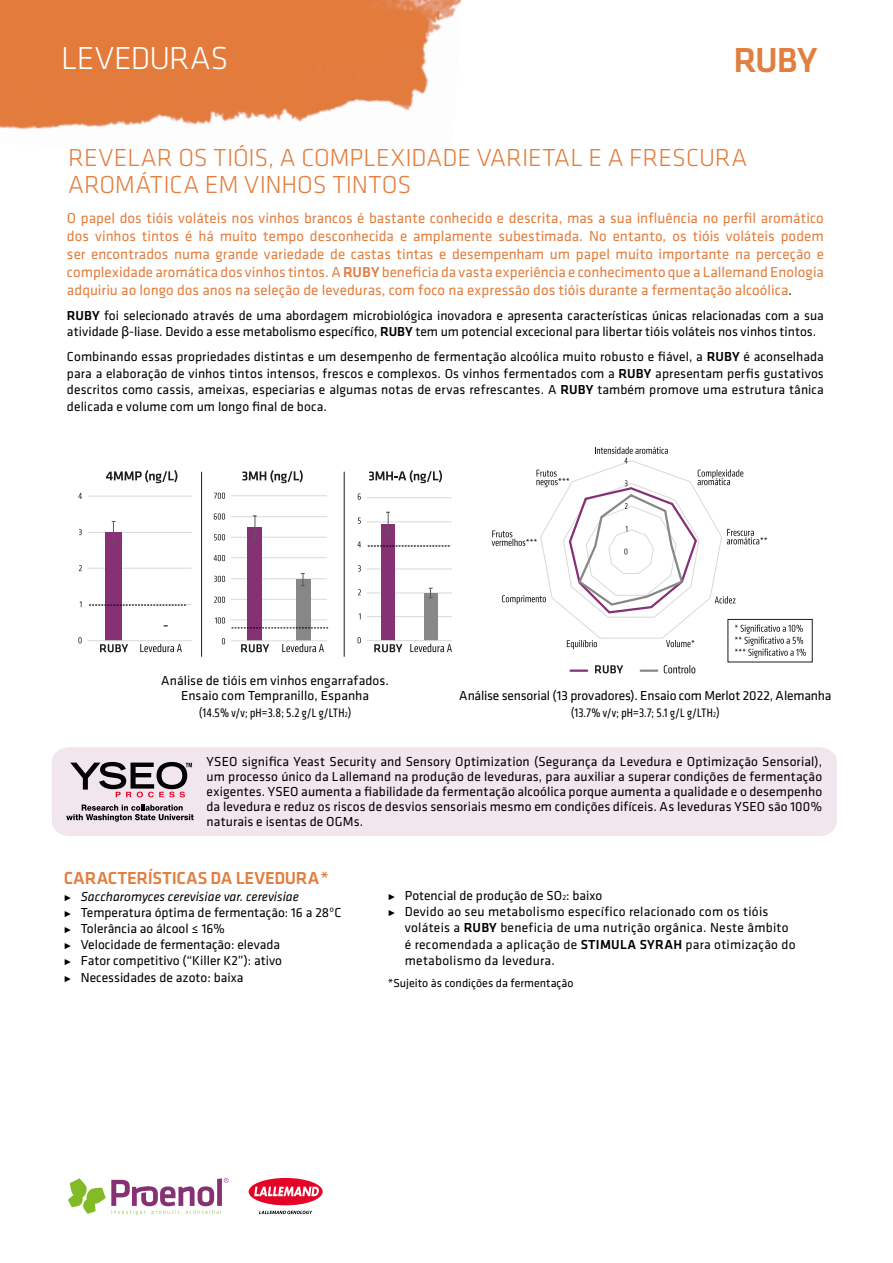
<style>
.page{position:relative;width:893px;height:1263px;background:#fff}
.page>*{position:absolute;margin:0;border:0;box-sizing:border-box;transform-origin:0 0}
.t1{font:500 36px "Klavika";color:#e27e3e}
.t2{font:300 33px "Klavika";letter-spacing:-.01em;color:#fff}
.t3{font:300 25.5px/27px "Klavika";color:#e27e3e}
.t4{font:500 18px "Klavika";letter-spacing:-.01em;color:#e27e3e}
.t5{font:15px/18px "Klavika";letter-spacing:.005em;color:#e27e3e;text-align:justify}
.t6{font:13.5px/16.2px "Klavika";color:#000}
.t7{font:13.5px "Klavika";letter-spacing:.02em;color:#000}
.t8{font:condensed 12.75px "Klavika";letter-spacing:.01em;color:#000}
.t9{font:12px "Klavika";color:#000}
.s1{font-weight:500}
.s2{font-size:13.5px;color:#000}
.s3{font-family:"Arial"}
.s4{font-size:7.5px}
.s5{font-family:"Klavika Arrows";font-weight:300;font-size:12px}
.s6{font-style:italic}
.s7{font-size:7.8px}
</style>
<div class="page">
<img style="left:0;top:0;width:461px;height:130px">
<svg style="left:68px;top:1178px;width:160px;height:37px"></svg>
<div style="left:249px;top:1178px;width:74px;height:27px;background:#e40428;border-radius:50%"></div>
<svg style="left:254px;top:1187px;width:65px;height:9px"></svg>
<svg style="left:259px;top:1211px;width:53px;height:3px"></svg>
<div style="left:52px;top:747px;width:785px;height:89px;background:#f1e6ee"></div>
<svg style="left:70px;top:762px;width:122px;height:35px;background:#a4969d"></svg>
<svg style="left:66px;top:804px;width:128px;height:18px;background:#ada5ab"></svg>
<hr style="left:88px;top:496px;width:104px;height:1px;background:#d9d9d9">
<hr style="left:88px;top:532px;width:104px;height:1px;background:#d9d9d9">
<hr style="left:88px;top:568px;width:104px;height:1px;background:#d9d9d9">
<hr style="left:88px;top:604px;width:104px;height:1px;background:#d9d9d9">
<div style="left:106px;top:532px;width:16px;height:109px;background:#873175"></div>
<svg style="left:112px;top:521px;width:4px;height:22px"></svg>
<hr style="left:88px;top:640px;width:104px;height:1px;background:#d9d9d9">
<svg style="left:358px;top:493px;width:3px;height:7px"></svg>
<svg style="left:358px;top:518px;width:3px;height:6px"></svg>
<svg style="left:358px;top:541px;width:3px;height:6px"></svg>
<svg style="left:358px;top:565px;width:3px;height:6px"></svg>
<svg style="left:358px;top:589px;width:3px;height:6px"></svg>
<svg style="left:359px;top:613px;width:2px;height:6px"></svg>
<svg style="left:358px;top:637px;width:3px;height:6px"></svg>
<svg style="left:78px;top:493px;width:4px;height:6px"></svg>
<svg style="left:79px;top:529px;width:3px;height:6px"></svg>
<svg style="left:79px;top:565px;width:3px;height:6px"></svg>
<svg style="left:80px;top:601px;width:2px;height:6px"></svg>
<svg style="left:78px;top:637px;width:4px;height:6px"></svg>
<svg style="left:214px;top:493px;width:11px;height:6px"></svg>
<svg style="left:214px;top:513px;width:11px;height:7px"></svg>
<svg style="left:214px;top:534px;width:11px;height:6px"></svg>
<svg style="left:214px;top:555px;width:11px;height:6px"></svg>
<svg style="left:214px;top:576px;width:11px;height:6px"></svg>
<svg style="left:214px;top:596px;width:11px;height:7px"></svg>
<svg style="left:215px;top:617px;width:10px;height:6px"></svg>
<svg style="left:222px;top:638px;width:3px;height:6px"></svg>
<svg style="left:100px;top:644px;width:28px;height:8px"></svg>
<svg style="left:241px;top:644px;width:28px;height:8px"></svg>
<svg style="left:595px;top:665px;width:28px;height:8px"></svg>
<svg style="left:374px;top:644px;width:28px;height:8px"></svg>
<svg style="left:140px;top:644px;width:42px;height:8px"></svg>
<svg style="left:282px;top:644px;width:42px;height:8px"></svg>
<svg style="left:410px;top:644px;width:42px;height:8px"></svg>
<svg style="left:106px;top:470px;width:71px;height:13px"></svg>
<svg style="left:242px;top:470px;width:61px;height:13px"></svg>
<svg style="left:369px;top:470px;width:73px;height:13px"></svg>
<svg style="left:89px;top:604px;width:97px;height:2px"></svg>
<hr style="left:367px;top:497px;width:85px;height:1px;background:#d9d9d9">
<hr style="left:367px;top:521px;width:85px;height:1px;background:#d9d9d9">
<hr style="left:367px;top:545px;width:85px;height:1px;background:#d9d9d9">
<hr style="left:367px;top:569px;width:85px;height:1px;background:#d9d9d9">
<hr style="left:367px;top:593px;width:85px;height:1px;background:#d9d9d9">
<hr style="left:367px;top:616px;width:85px;height:1px;background:#d9d9d9">
<div style="left:381px;top:524px;width:14px;height:117px;background:#873175"></div>
<div style="left:424px;top:593px;width:13px;height:48px;background:#878787"></div>
<svg style="left:386px;top:512px;width:4px;height:24px"></svg>
<svg style="left:429px;top:588px;width:4px;height:10px"></svg>
<hr style="left:367px;top:640px;width:85px;height:1px;background:#d9d9d9">
<svg style="left:368px;top:545px;width:82px;height:2px"></svg>
<hr style="left:231px;top:495px;width:96px;height:1px;background:#d9d9d9">
<hr style="left:231px;top:516px;width:96px;height:1px;background:#d9d9d9">
<hr style="left:231px;top:537px;width:96px;height:1px;background:#d9d9d9">
<hr style="left:231px;top:557px;width:96px;height:1px;background:#d9d9d9">
<hr style="left:231px;top:578px;width:96px;height:1px;background:#d9d9d9">
<hr style="left:231px;top:599px;width:96px;height:1px;background:#d9d9d9">
<hr style="left:231px;top:619px;width:96px;height:1px;background:#d9d9d9">
<div style="left:248px;top:527px;width:14px;height:114px;background:#873175"></div>
<div style="left:296px;top:580px;width:14px;height:61px;background:#878787"></div>
<svg style="left:253px;top:515px;width:4px;height:24px"></svg>
<svg style="left:301px;top:573px;width:4px;height:13px"></svg>
<hr style="left:231px;top:640px;width:96px;height:1px;background:#d9d9d9">
<svg style="left:232px;top:627px;width:96px;height:1px"></svg>
<hr style="left:201px;top:472px;width:1px;height:185px;background:#1c1c1c">
<hr style="left:344px;top:472px;width:1px;height:185px;background:#1c1c1c">
<hr style="left:571px;top:669px;width:16px;height:3px;background:#873175">
<svg style="left:664px;top:665px;width:31px;height:8px"></svg>
<hr style="left:641px;top:669px;width:16px;height:3px;background:#878787">
<svg style="left:492px;top:447px;width:314px;height:211px"></svg>
<h2 class="t2" style="left:61px;top:40px;width:169px">LEVEDURAS</h2>
<h1 class="t1" style="left:733px;top:40px;width:85px">RUBY</h1>
<h3 class="t3" style="left:68px;top:144px;width:681px">REVELAR OS TIÓIS, A COMPLEXIDADE VARIETAL E A FRESCURA<br>AROMÁTICA EM VINHOS TINTOS</h3>
<p class="t5" style="left:67px;top:209px;width:758px">O papel dos tióis voláteis nos vinhos brancos é bastante conhecido e descrita, mas a sua influência no perfil aromático dos vinhos tintos é há muito tempo desconhecida e amplamente subestimada. No entanto, os tióis voláteis podem ser encontrados numa grande variedade de castas tintas e desempenham um papel muito importante na perceção e complexidade aromática dos vinhos tintos. A <span class="s1">RUBY</span> beneficia da vasta experiência e conhecimento que a Lallemand Enologia adquiriu ao longo dos anos na seleção de leveduras, com foco na expressão dos tióis durante a fermentação alcoólica<span class="s2">.</span></p>
<p class="t6" style="left:67px;top:307px;width:758px"><span class="s1">RUBY</span> foi selecionado através de uma abordagem microbiológica inovadora e apresenta características únicas relacionadas com a sua atividade <span class="s3">β</span>-liase. Devido a esse metabolismo específico, <span class="s1">RUBY</span> tem um potencial excecional para libertar tióis voláteis nos vinhos tintos.</p>
<p class="t6" style="left:67px;top:349px;width:758px;text-align:justify">Combinando essas propriedades distintas e um desempenho de fermentação alcoólica muito robusto e fiável, a <span class="s1">RUBY</span> é aconselhada para a elaboração de vinhos tintos intensos, frescos e complexos. Os vinhos fermentados com a <span class="s1">RUBY</span> apresentam perfis gustativos descritos como cassis, ameixas, especiarias e algumas notas de ervas refrescantes. A <span class="s1">RUBY</span> também promove uma estrutura tânica delicada e volume com um longo final de boca.</p>
<p class="t6" style="left:161px;top:674px;width:229px;line-height:15px;text-align:center">Análise de tióis em vinhos engarrafados.<br>Ensaio com Tempranillo, Espanha</p>
<p class="t8" style="left:199px;top:705px;width:154px">(14.5% v/v; pH=3.8; 5.2 g/L g/LTH<span class="s4">2</span>)</p>
<p class="t6" style="left:459px;top:688px;width:374px">Análise sensorial (13 provadores). Ensaio com Merlot 2022, Alemanha</p>
<p class="t8" style="left:571px;top:705px;width:151px">(13.7% v/v; pH=3.7; 5.1 g/L g/LTH<span class="s4">2</span>)</p>
<p class="t6" style="left:207px;top:755px;width:617px;line-height:15px;text-align:justify">YSEO significa Yeast Security and Sensory Optimization (Segurança da Levedura e Optimização Sensorial), um processo único da Lallemand na produção de leveduras, para auxiliar a superar condições de fermentação exigentes. YSEO aumenta a fiabilidade da fermentação alcoólica porque aumenta a qualidade e o desempenho da levedura e reduz os riscos de desvios sensoriais mesmo em condições difíceis. As leveduras YSEO são 100% naturais e isentas de OGMs.</p>
<h3 class="t4" style="left:64px;top:869px;width:267px">CARACTERÍSTICAS DA LEVEDURA*</h3>
<p class="t6" style="left:64px;top:888px;width:279px"><span class="s5">5</span> <span class="s6">Saccharomyces cerevisiae var. cerevisiae<br></span><span class="s5">5</span> Temperatura óptima de fermentação: 16 a 28ºC <span class="s5">5</span> Tolerância ao álcool ≤ 16%<br><span class="s5">5</span> Velocidade de fermentação: elevada<br><span class="s5">5</span> Fator competitivo (“Killer K2”): ativo<br><span class="s5">5</span> Necessidades de azoto: baixa</p>
<p class="t6" style="left:388px;top:887px;width:216px"><span class="s5">5</span> Potencial de produção de SO<span class="s7">2</span>: baixo</p>
<p class="t7" style="left:388px;top:904px;width:382px"><span class="s5">5</span> Devido ao seu metabolismo específico relacionado com os tióis</p>
<p class="t7" style="left:405px;top:920px;width:385px">voláteis a <span class="s1">RUBY</span> beneficia de uma nutrição orgânica. Neste âmbito</p>
<p class="t7" style="left:405px;top:937px;width:392px">é recomendada a aplicação de <span class="s1">STIMULA SYRAH</span> para otimização do</p>
<p class="t7" style="left:405px;top:953px;width:152px">metabolismo da levedura.</p>
<p class="t9" style="left:388px;top:977px;width:187px">*Sujeito às condições da fermentação</p>
</div>
